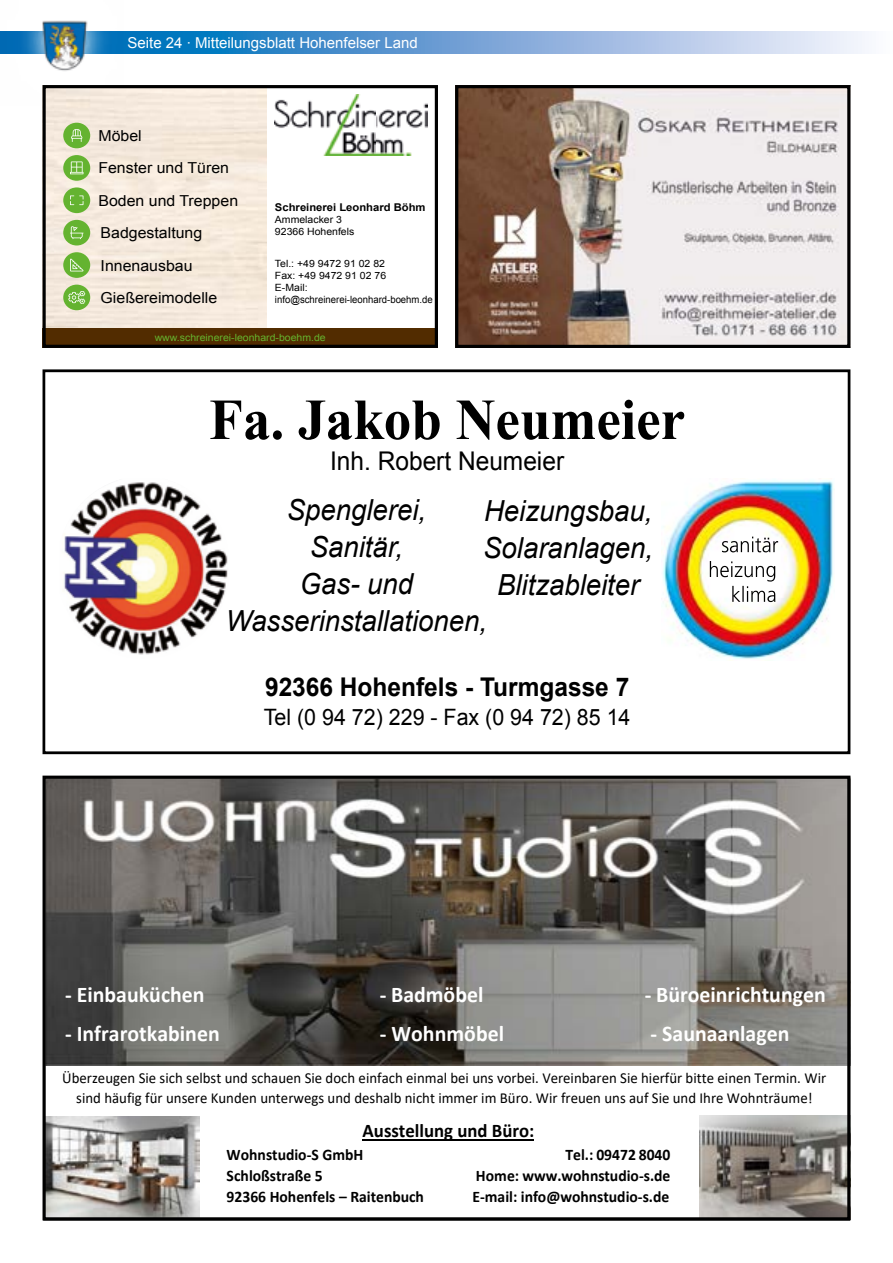
<style>
.page{position:relative;width:893px;height:1263px;background:#fff}
.page>*{position:absolute;margin:0;border:0;box-sizing:border-box;transform-origin:0 0}
.t1{font:700 58.05px "Times New Roman";color:#000;scale:.95 1}
.t2{font:italic 28.95px/37px "Arial";color:#000;text-align:center;scale:.95 1}
.t3{font:700 25.8px "Arial";color:#000;scale:.95 1}
.t4{font:25.8px "Arial";color:#000;scale:.95 1}
.t5{font:700 22.5px "Calibri";color:#fff}
.t6{font:22.5px "Arial";color:#000;scale:.95 1}
.t7{font:700 19.35px "Calibri";color:#000}
.t8{font:700 16.05px "Calibri";color:#000}
.t9{font:15.3px/20.1px "Calibri";color:#000;text-align:center}
.t10{font:15.15px "Arial";color:#000;scale:1.05 1}
.t11{font:15px "Arial";color:#fff}
.t12{font:700 10.65px "Arial";color:#000;scale:1.05 1}
.t13{font:10.05px/12px "Arial";color:#000;scale:1.05 1}
.t14{font:10.05px "Arial";color:#65b32e;scale:1.05 1}
</style>
<div class="page">
<svg style="left:123px;top:32px;width:742px;height:21px;background:#77aad9"></svg>
<img style="left:0;top:20px;width:123px;height:86px">
<hr style="left:363px;top:1140px;width:171px;height:1px;background:#000">
<img style="left:699px;top:1115px;width:147px;height:101px">
<img style="left:47px;top:1116px;width:152px;height:100px">
<img style="left:47px;top:780px;width:799px;height:285px">
<div style="left:43px;top:776px;width:807px;height:444px;border:3px solid #000"></div>
<img style="left:459px;top:89px;width:387px;height:255px">
<div style="left:455px;top:85px;width:395px;height:263px;border:3px solid #000"></div>
<img style="left:47px;top:89px;width:219px;height:240px">
<div style="left:43px;top:329px;width:395px;height:19px;background:#522c00"></div>
<img style="left:275px;top:95px;width:152px;height:61px">
<div style="left:63px;top:155px;width:27px;height:26px;background:#64b330;border-radius:50%"></div>
<svg style="left:70px;top:161px;width:13px;height:13px"></svg>
<div style="left:63px;top:123px;width:27px;height:25px;background:#64b330;border-radius:50%"></div>
<svg style="left:71px;top:129px;width:12px;height:13px"></svg>
<div style="left:63px;top:187px;width:27px;height:26px;background:#64b330;border-radius:50%"></div>
<svg style="left:70px;top:195px;width:13px;height:10px"></svg>
<div style="left:63px;top:252px;width:27px;height:26px;background:#64b330;border-radius:50%"></div>
<svg style="left:70px;top:259px;width:14px;height:12px"></svg>
<div style="left:63px;top:220px;width:27px;height:25px;background:#64b330;border-radius:50%"></div>
<svg style="left:70px;top:226px;width:13px;height:13px"></svg>
<div style="left:63px;top:285px;width:27px;height:25px;background:#64b330;border-radius:50%"></div>
<svg style="left:68px;top:291px;width:17px;height:13px"></svg>
<div style="left:43px;top:85px;width:395px;height:263px;border:3px solid #000"></div>
<img style="left:662px;top:479px;width:172px;height:182px">
<img style="left:64px;top:482px;width:164px;height:173px">
<div style="left:43px;top:369px;width:807px;height:385px;border:3px solid #000"></div>
<p class="t11" style="left:128px;top:33px;width:292px">Seite 24 · Mitteilungsblatt Hohenfelser Land</p>
<p class="t10" style="left:98px;top:126px;width:43px">Möbel</p>
<p class="t10" style="left:98px;top:158px;width:126px">Fenster und Türen</p>
<p class="t10" style="left:98px;top:191px;width:135px">Boden und Treppen</p>
<p class="t10" style="left:101px;top:223px;width:98px">Badgestaltung</p>
<p class="t10" style="left:101px;top:255px;width:89px">Innenausbau</p>
<p class="t10" style="left:101px;top:288px;width:113px">Gießereimodelle</p>
<p class="t12" style="left:275px;top:200px;width:145px">Schreinerei Leonhard Böhm</p>
<p class="t13" style="left:275px;top:213px;width:77px">Ammelacker 3<br>92366 Hohenfels</p>
<p class="t13" style="left:275px;top:258px;width:152px">Tel.: +49 9472 91 02 82<br>Fax: +49 9472 91 02 76<br>E-Mail: info@schreinerei-leonhard-boehm.de</p>
<p class="t14" style="left:155px;top:331px;width:164px">www.schreinerei-leonhard-boehm.de</p>
<h1 class="t1" style="left:209px;top:387px;width:502px">Fa. Jakob Neumeier</h1>
<h3 class="t4" style="left:330px;top:444px;width:248px">Inh. Robert Neumeier</h3>
<h2 class="t2" style="left:226px;top:491px;width:276px">Spenglerei,<br>Sanitär,<br>Gas- und<br>Wasserinstallationen,</h2>
<h2 class="t2" style="left:483px;top:493px;width:180px">Heizungsbau,<br>Solaranlagen,<br>Blitzableiter</h2>
<h3 class="t3" style="left:265px;top:670px;width:385px">92366 Hohenfels - Turmgasse 7</h3>
<h3 class="t6" style="left:264px;top:702px;width:388px">Tel (0 94 72) 229 - Fax (0 94 72) 85 14</h3>
<h3 class="t5" style="left:65px;top:978px;width:141px">‐ Einbauküchen</h3>
<h3 class="t5" style="left:380px;top:978px;width:105px">‐ Badmöbel</h3>
<h3 class="t5" style="left:645px;top:978px;width:182px">‐ Büroeinrichtungen</h3>
<h3 class="t5" style="left:65px;top:1018px;width:156px">‐ Infrarotkabinen</h3>
<h3 class="t5" style="left:380px;top:1018px;width:126px">‐ Wohnmöbel</h3>
<h3 class="t5" style="left:651px;top:1018px;width:140px">‐ Saunaanlagen</h3>
<p class="t9" style="left:62px;top:1067px;width:765px">Überzeugen Sie sich selbst und schauen Sie doch einfach einmal bei uns vorbei. Vereinbaren Sie hierfür bitte einen Termin. Wir sind häufig für unsere Kunden unterwegs und deshalb nicht immer im Büro. Wir freuen uns auf Sie und Ihre Wohnträume!</p>
<p class="t7" style="left:363px;top:1117px;width:173px">Ausstellung und Büro:</p>
<p class="t8" style="left:227px;top:1143px;width:138px">Wohnstudio‐S GmbH</p>
<p class="t8" style="left:566px;top:1143px;width:106px">Tel.: 09472 8040</p>
<p class="t8" style="left:227px;top:1164px;width:98px">Schloßstraße 5</p>
<p class="t8" style="left:476px;top:1164px;width:196px">Home: www.wohnstudio‐s.de</p>
<p class="t8" style="left:227px;top:1185px;width:199px">92366 Hohenfels – Raitenbuch</p>
<p class="t8" style="left:472px;top:1185px;width:198px">E‐mail: info@wohnstudio‐s.de</p>
</div>
